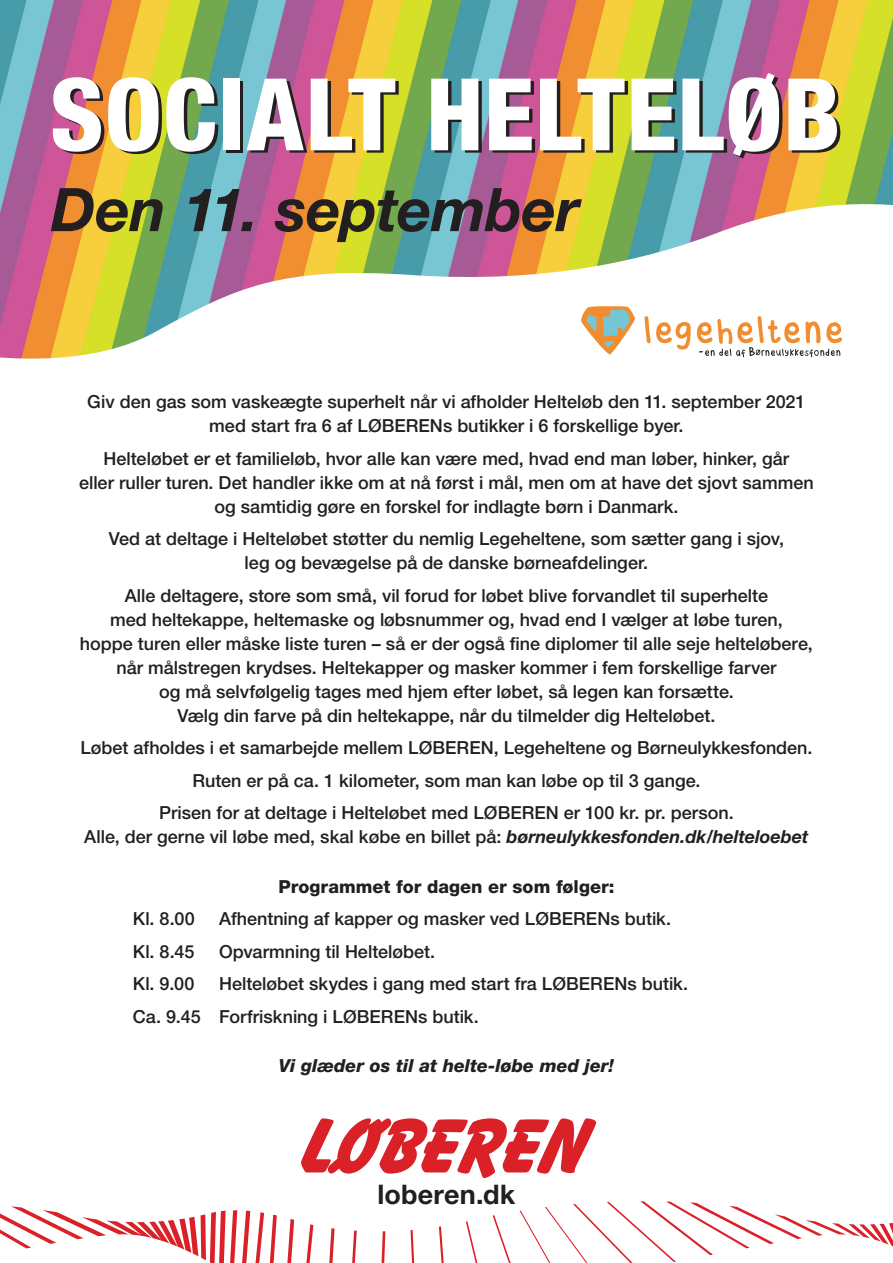
<style>
.page{position:relative;width:893px;height:1263px;background:#fff}
.page>*{position:absolute;margin:0;border:0;box-sizing:border-box;transform-origin:0 0}
.t1{font:800 condensed 100.35px "Helvetica Neue LT Std";letter-spacing:.005em;color:#fff}
.t2{font:italic 700 60.15px "Helvetica Neue LT Std";letter-spacing:-.005em;color:#231f20}
.t3{font:700 27px "Helvetica Neue LT Std";letter-spacing:.005em;color:#231f20}
.t4{font:500 18px/24px "Helvetica Neue LT Std";color:#231f20;text-align:center}
.t5{font:italic 800 18px "Helvetica Neue LT Std";color:#231f20}
.t6{font:800 18px "Helvetica Neue LT Std";color:#231f20}
.s1{font-weight:700;font-style:italic}
</style>
<div class="page">
<img style="left:0;top:0;width:893px;height:194px">
<svg style="left:301px;top:1118px;width:295px;height:60px"></svg>
<svg style="left:0;top:1206px;width:277px;height:57px"></svg>
<svg style="left:287px;top:1219px;width:7px;height:44px"></svg>
<svg style="left:306px;top:1224px;width:7px;height:39px"></svg>
<svg style="left:329px;top:1228px;width:6px;height:35px"></svg>
<svg style="left:352px;top:1230px;width:5px;height:33px"></svg>
<svg style="left:381px;top:1231px;width:4px;height:32px"></svg>
<svg style="left:410px;top:1230px;width:5px;height:33px"></svg>
<svg style="left:439px;top:1226px;width:5px;height:37px"></svg>
<svg style="left:466px;top:1221px;width:12px;height:42px"></svg>
<svg style="left:493px;top:1201px;width:400px;height:62px"></svg>
<svg style="left:0;top:194px;width:893px;height:165px"></svg>
<svg style="left:581px;top:306px;width:54px;height:49px"></svg>
<svg style="left:645px;top:316px;width:46px;height:34px"></svg>
<svg style="left:697px;top:316px;width:145px;height:41px"></svg>
<p class="t1" style="left:50px;top:52px;width:792px">SOCIALT HELTELØB</p>
<p class="t2" style="left:51px;top:172px;width:530px">Den 11. september</p>
<p class="t4" style="left:87px;top:390px;width:720px">Giv den gas som vaskeægte superhelt når vi afholder Helteløb den 11. september 2021 med start fra 6 af LØBERENs butikker i 6 forskellige byer.</p>
<p class="t4" style="left:79px;top:446px;width:736px">Helteløbet er et familieløb, hvor alle kan være med, hvad end man løber, hinker, går<br>eller ruller turen. Det handler ikke om at nå først i mål, men om at have det sjovt sammen og samtidig gøre en forskel for indlagte børn i Danmark.</p>
<p class="t4" style="left:109px;top:527px;width:677px">Ved at deltage i Helteløbet støtter du nemlig Legeheltene, som sætter gang i sjov, leg og bevægelse på de danske børneafdelinger.</p>
<p class="t4" style="left:80px;top:583px;width:734px">Alle deltagere, store som små, vil forud for løbet blive forvandlet til superhelte<br>med heltekappe, heltemaske og løbsnummer og, hvad end I vælger at løbe turen,<br>hoppe turen eller måske liste turen – så er der også fine diplomer til alle seje helteløbere, når målstregen krydses. Heltekapper og masker kommer i fem forskellige farver<br>og må selvfølgelig tages med hjem efter løbet, så legen kan forsætte.<br>Vælg din farve på din heltekappe, når du tilmelder dig Helteløbet.</p>
<p class="t4" style="left:80px;top:736px;width:734px">Løbet afholdes i et samarbejde mellem LØBEREN, Legeheltene og Børneulykkesfonden.</p>
<p class="t4" style="left:192px;top:768px;width:510px">Ruten er på ca. 1 kilometer, som man kan løbe op til 3 gange.</p>
<p class="t4" style="left:84px;top:801px;width:726px">Prisen for at deltage i Helteløbet med LØBEREN er 100 kr. pr. person.<br>Alle, der gerne vil løbe med, skal købe en billet på: <span class="s1">børneulykkesfonden.dk/helteloebet</span></p>
<p class="t6" style="left:279px;top:876px;width:337px">Programmet for dagen er som følger:</p>
<p class="t4" style="left:133px;top:907px;width:63px">Kl. 8.00</p>
<p class="t4" style="left:219px;top:907px;width:453px">Afhentning af kapper og masker ved LØBERENs butik.</p>
<p class="t4" style="left:133px;top:939px;width:63px">Kl. 8.45</p>
<p class="t4" style="left:219px;top:939px;width:218px">Opvarmning til Helteløbet.</p>
<p class="t4" style="left:133px;top:972px;width:63px">Kl. 9.00</p>
<p class="t4" style="left:219px;top:972px;width:470px">Helteløbet skydes i gang med start fra LØBERENs butik.</p>
<p class="t4" style="left:133px;top:1004px;width:347px">Ca. 9.45 Forfriskning i LØBERENs butik.</p>
<p class="t5" style="left:279px;top:1055px;width:337px">Vi glæder os til at helte-løbe med jer!</p>
<p class="t3" style="left:378px;top:1177px;width:139px">loberen.dk</p>
</div>
